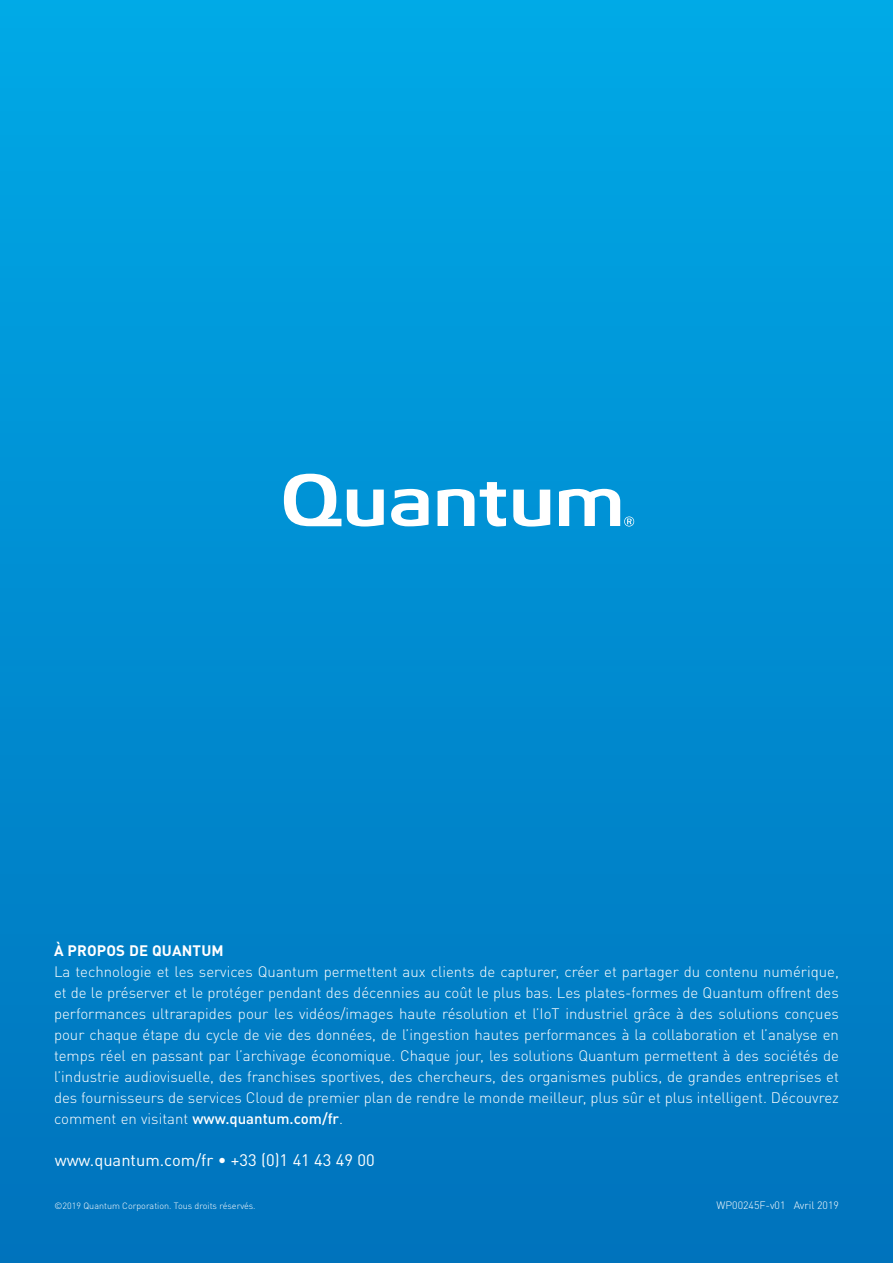
<style>
.page{position:relative;width:893px;height:1263px;background:#fff}
.page>*{position:absolute;margin:0;border:0;box-sizing:border-box;transform-origin:0 0}
.t1{font:16.5px "DIN Pro";color:#fff}
.t2{font:300 15px/21px "DIN Pro";color:#fff;text-align:justify}
.t3{font:700 15px "DIN Pro";letter-spacing:.01em;color:#fff}
.t4{font:300 10.65px "DIN Pro";color:#fff}
.t5{font:300 9px "DIN Pro";color:#fff}
.s1{font-weight:500}
</style>
<div class="page">
<div style="left:0;top:0;width:893px;height:1263px;background:linear-gradient(to bottom,#00a9e6,#0072bc)"></div>
<svg style="left:559px;top:489px;width:75px;height:37px"></svg>
<svg style="left:347px;top:489px;width:37px;height:37px"></svg>
<svg style="left:391px;top:489px;width:38px;height:37px"></svg>
<svg style="left:284px;top:474px;width:57px;height:52px"></svg>
<svg style="left:513px;top:490px;width:37px;height:36px"></svg>
<svg style="left:438px;top:482px;width:68px;height:44px"></svg>
<p class="t3" style="left:54px;top:938px;width:171px">À PROPOS DE QUANTUM</p>
<p class="t2" style="left:54px;top:960px;width:786px">La technologie et les services Quantum permettent aux clients de capturer, créer et partager du contenu numérique, et de le préserver et le protéger pendant des décennies au coût le plus bas. Les plates-formes de Quantum offrent des performances ultrarapides pour les vidéos/images haute résolution et l’IoT industriel grâce à des solutions conçues pour chaque étape du cycle de vie des données, de l’ingestion hautes performances à la collaboration et l’analyse en temps réel en passant par l’archivage économique. Chaque jour, les solutions Quantum permettent à des sociétés de l’industrie audiovisuelle, des franchises sportives, des chercheurs, des organismes publics, de grandes entreprises et des fournisseurs de services Cloud de premier plan de rendre le monde meilleur, plus sûr et plus intelligent. Découvrez comment en visitant <span class="s1">www.quantum.com/fr</span>.</p>
<p class="t1" style="left:55px;top:1147px;width:321px">www.quantum.com/fr • +33 (0)1 41 43 49 00</p>
<p class="t5" style="left:55px;top:1199px;width:201px">©2019 Quantum Corporation. Tous droits réservés.</p>
<p class="t4" style="left:717px;top:1197px;width:124px">WP00245F-v01 Avril 2019</p>
</div>
